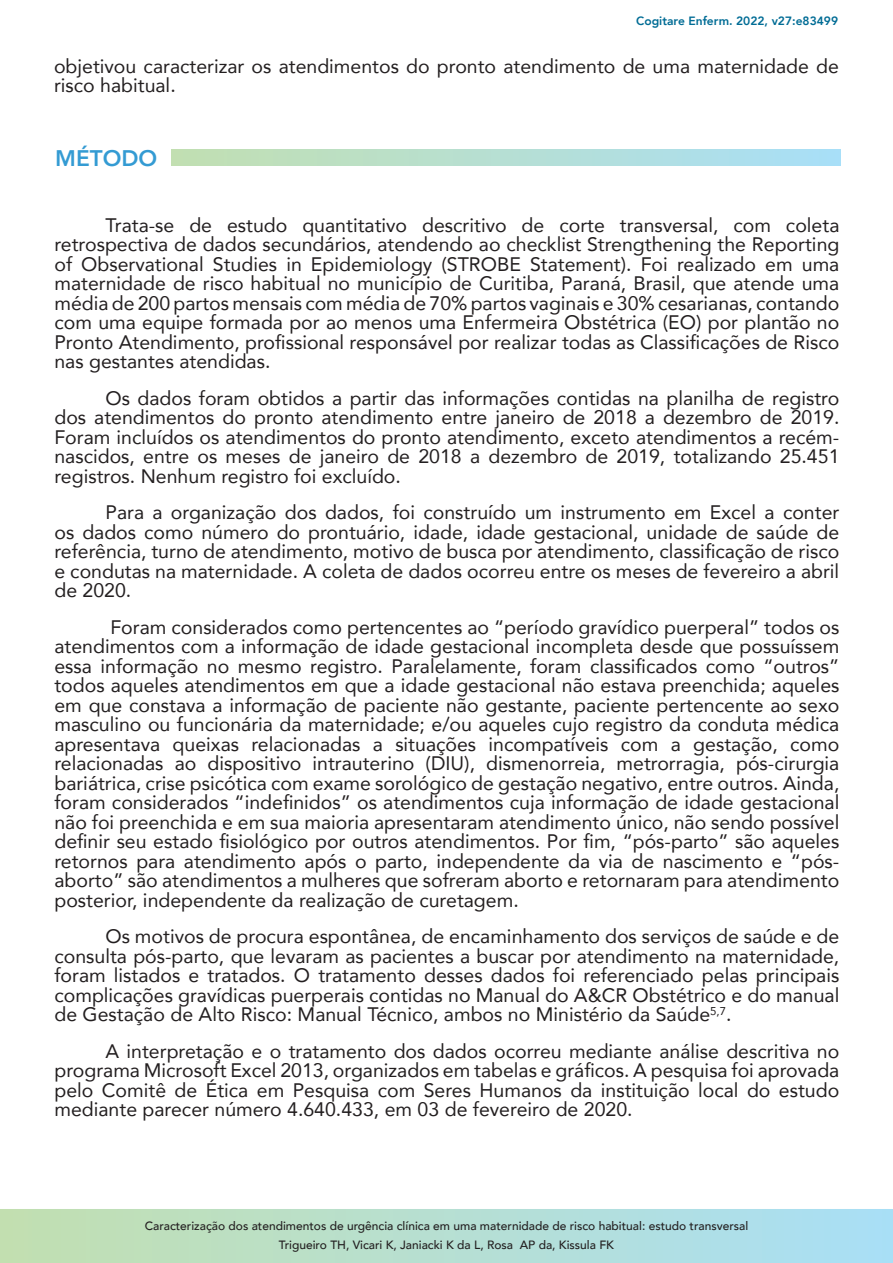
<style>
.page{position:relative;width:893px;height:1263px;background:#fff}
.page>*{position:absolute;margin:0;border:0;box-sizing:border-box;transform-origin:0 0}
.t1{font:800 22.5px "Avenir";color:#349bd3}
.TEXTO{font:19.5px/19.5px "Avenir";color:#231f20;text-align:justify}
.t2{font:500 12px/18.6px "Avenir";color:#231f20;text-align:center}
.t3{font:800 12px "Avenir";color:#006c95}
</style>
<div class="page">
<svg style="left:0;top:1209px;width:893px;height:54px;background:#b6dfd2"></svg>
<div style="left:171px;top:149px;width:669px;height:17px;background:linear-gradient(to right,#c2dfb1,#a9dff7)"></div>
<p class="t3" style="left:636px;top:10px;width:203px">Cogitare Enferm. 2022, v27:e83499</p>
<p class="TEXTO" style="left:54px;top:56px;width:786px">objetivou caracterizar os atendimentos do pronto atendimento de uma maternidade de risco habitual.</p>
<p class="t1" style="left:55px;top:137px;width:104px">MÉTODO</p>
<p class="TEXTO" style="left:54px;top:215px;width:786px;text-indent:51px">Trata-se de estudo quantitativo descritivo de corte transversal, com coleta retrospectiva de dados secundários, atendendo ao checklist Strengthening the Reporting of Observational Studies in Epidemiology (STROBE Statement). Foi realizado em uma maternidade de risco habitual no município de Curitiba, Paraná, Brasil, que atende uma média de 200 partos mensais com média de 70% partos vaginais e 30% cesarianas, contando com uma equipe formada por ao menos uma Enfermeira Obstétrica (EO) por plantão no Pronto Atendimento, profissional responsável por realizar todas as Classificações de Risco nas gestantes atendidas.</p>
<p class="TEXTO" style="left:54px;top:388px;width:787px;text-indent:51px">Os dados foram obtidos a partir das informações contidas na planilha de registro dos atendimentos do pronto atendimento entre janeiro de 2018 a dezembro de 2019.<br>Foram incluídos os atendimentos do pronto atendimento, exceto atendimentos a recém&shy;nascidos, entre os meses de janeiro de 2018 a dezembro de 2019, totalizando 25.451 registros. Nenhum registro foi excluído.</p>
<p class="TEXTO" style="left:54px;top:502px;width:786px;text-indent:51px">Para a organização dos dados, foi construído um instrumento em Excel a conter os dados como número do prontuário, idade, idade gestacional, unidade de saúde de referência, turno de atendimento, motivo de busca por atendimento, classificação de risco e condutas na maternidade. A coleta de dados ocorreu entre os meses de fevereiro a abril de 2020.</p>
<p class="TEXTO" style="left:54px;top:617px;width:786px;text-indent:56px">Foram considerados como pertencentes ao “período gravídico puerperal” todos os atendimentos com a informação de idade gestacional incompleta desde que possuíssem essa informação no mesmo registro. Paralelamente, foram classificados como “outros” todos aqueles atendimentos em que a idade gestacional não estava preenchida; aqueles em que constava a informação de paciente não gestante, paciente pertencente ao sexo masculino ou funcionária da maternidade; e/ou aqueles cujo registro da conduta médica apresentava queixas relacionadas a situações incompatíveis com a gestação, como relacionadas ao dispositivo intrauterino (DIU), dismenorreia, metrorragia, pós-cirurgia bariátrica, crise psicótica com exame sorológico de gestação negativo, entre outros. Ainda, foram considerados “indefinidos” os atendimentos cuja informação de idade gestacional não foi preenchida e em sua maioria apresentaram atendimento único, não sendo possível definir seu estado fisiológico por outros atendimentos. Por fim, “pós-parto” são aqueles retornos para atendimento após o parto, independente da via de nascimento e “pós&shy;aborto” são atendimentos a mulheres que sofreram aborto e retornaram para atendimento posterior, independente da realização de curetagem.</p>
<p class="TEXTO" style="left:54px;top:926px;width:786px;text-indent:51px">Os motivos de procura espontânea, de encaminhamento dos serviços de saúde e de consulta pós-parto, que levaram as pacientes a buscar por atendimento na maternidade, foram listados e tratados. O tratamento desses dados foi referenciado pelas principais complicações gravídicas puerperais contidas no Manual do A&amp;CR Obstétrico e do manual de Gestação de Alto Risco: Manual Técnico, ambos no Ministério da Saúde<sup>5,7</sup>.</p>
<p class="TEXTO" style="left:54px;top:1041px;width:786px;text-indent:51px">A interpretação e o tratamento dos dados ocorreu mediante análise descritiva no programa Microsoft Excel 2013, organizados em tabelas e gráficos. A pesquisa foi aprovada pelo Comitê de Ética em Pesquisa com Seres Humanos da instituição local do estudo mediante parecer número 4.640.433, em 03 de fevereiro de 2020.</p>
<p class="t2" style="left:145px;top:1216px;width:605px">Caracterização dos atendimentos de urgência clínica em uma maternidade de risco habitual: estudo transversal<br>Trigueiro TH, Vicari K, Janiacki K da L, Rosa AP da, Kissula FK</p>
</div>
